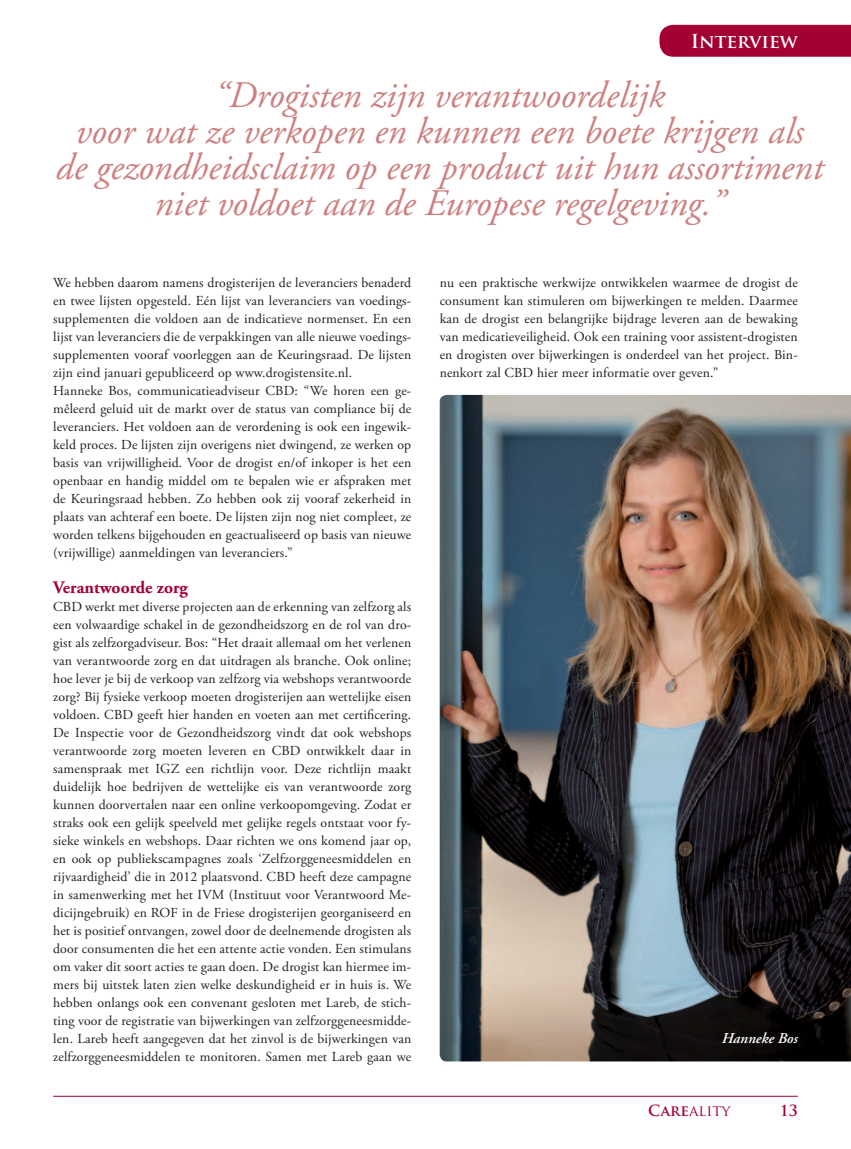
<style>
.page{position:relative;width:851px;height:1149px;background:#fff}
.page>*{position:absolute;margin:0;border:0;box-sizing:border-box;transform-origin:0 0}
.t1{font:italic 37.5px/36px "Adobe Garamond Pro";color:#ce8080;text-align:center}
.t2{font:700 18.75px "Trajan Pro";color:#fff}
.t3{font:700 17.5px "Adobe Garamond Pro";color:#a30134}
.t4{font:italic 600 15px "Adobe Garamond Pro";color:#fff}
.t5{font:15px "Trajan Pro";color:#a30134}
.t6{font:700 15px "Trajan Pro";color:#a30134}
.t7{font:13.75px/18px "Adobe Garamond Pro";letter-spacing:.01em;color:#231f20;text-align:justify}
.s1{font-weight:700}
</style>
<div class="page">
<hr style="left:53px;top:1095px;width:744px;height:1px;background:#a30134">
<img style="left:439px;top:395px;width:411px;height:666px">
<div style="left:659px;top:25px;width:191px;height:32px;background:#a30134"></div>
<h2 class="t2" style="left:690px;top:29px;width:108px">Interview</h2>
<h1 class="t1" style="left:56px;top:78px;width:768px">“Drogisten zijn verantwoordelijk<br>voor wat ze verkopen en kunnen een boete krijgen als de gezondheidsclaim op een product uit hun assortiment niet voldoet aan de Europese regelgeving.”</h1>
<p class="t7" style="left:53px;top:274px;width:359px;text-align:left">We hebben daarom namens drogisterijen de leveranciers benaderd en twee lijsten opgesteld. Eén lijst van leveranciers van voedings&shy;supplementen die voldoen aan de indicatieve normenset. En een lijst van leveranciers die de verpakkingen van alle nieuwe voedings&shy;supplementen vooraf voorleggen aan de Keuringsraad. De lijsten zijn eind januari gepubliceerd op www.drogistensite.nl.<br>Hanneke Bos, communicatieadviseur CBD: “We horen een ge&shy;mêleerd geluid uit de markt over de status van compliance bij de leveranciers. Het voldoen aan de verordening is ook een ingewik&shy;keld proces. De lijsten zijn overigens niet dwingend, ze werken op basis van vrijwilligheid. Voor de drogist en/of inkoper is het een openbaar en handig middel om te bepalen wie er afspraken met de Keuringsraad hebben. Zo hebben ook zij vooraf zekerheid in plaats van achteraf een boete. De lijsten zijn nog niet compleet, ze worden telkens bijgehouden en geactualiseerd op basis van nieuwe (vrijwillige) aanmeldingen van leveranciers.”</p>
<p class="t3" style="left:53px;top:577px;width:137px">Verantwoorde zorg</p>
<p class="t7" style="left:53px;top:598px;width:359px">CBD werkt met diverse projecten aan de erkenning van zelfzorg als een volwaardige schakel in de gezondheidszorg en de rol van dro&shy;gist als zelfzorgadviseur. Bos: “Het draait allemaal om het verlenen van verantwoorde zorg en dat uitdragen als branche. Ook online; hoe lever je bij de verkoop van zelfzorg via webshops verantwoorde zorg? Bij fysieke verkoop moeten drogisterijen aan wettelijke eisen voldoen. CBD geeft hier handen en voeten aan met certificering.<br>De Inspectie voor de Gezondheidszorg vindt dat ook webshops verantwoorde zorg moeten leveren en CBD ontwikkelt daar in samenspraak met IGZ een richtlijn voor. Deze richtlijn maakt duidelijk hoe bedrijven de wettelijke eis van verantwoorde zorg kunnen doorvertalen naar een online verkoopomgeving. Zodat er straks ook een gelijk speelveld met gelijke regels ontstaat voor fy&shy;sieke winkels en webshops. Daar richten we ons komend jaar op, en ook op publiekscampagnes zoals ‘Zelfzorggeneesmiddelen en rijvaardigheid’ die in 2012 plaatsvond. CBD heeft deze campagne in samenwerking met het IVM (Instituut voor Verantwoord Me&shy;dicijngebruik) en ROF in de Friese drogisterijen georganiseerd en het is positief ontvangen, zowel door de deelnemende drogisten als door consumenten die het een attente actie vonden. Een stimulans om vaker dit soort acties te gaan doen. De drogist kan hiermee im&shy;mers bij uitstek laten zien welke deskundigheid er in huis is. We hebben onlangs ook een convenant gesloten met Lareb, de stich&shy;ting voor de registratie van bijwerkingen van zelfzorggeneesmidde&shy;len. Lareb heeft aangegeven dat het zinvol is de bijwerkingen van zelfzorggeneesmiddelen te monitoren. Samen met Lareb gaan we</p>
<p class="t7" style="left:439px;top:274px;width:359px">nu een praktische werkwijze ontwikkelen waarmee de drogist de consument kan stimuleren om bijwerkingen te melden. Daarmee kan de drogist een belangrijke bijdrage leveren aan de bewaking van medicatieveiligheid. Ook een training voor assistent-drogisten en drogisten over bijwerkingen is onderdeel van het project. Bin&shy;nenkort zal CBD hier meer informatie over geven.”</p>
<p class="t4" style="left:721px;top:1029px;width:77px">Hanneke Bos</p>
<p class="t5" style="left:648px;top:1100px;width:84px"><span class="s1">Care</span>ality</p>
<p class="t6" style="left:779px;top:1100px;width:20px">13</p>
</div>
